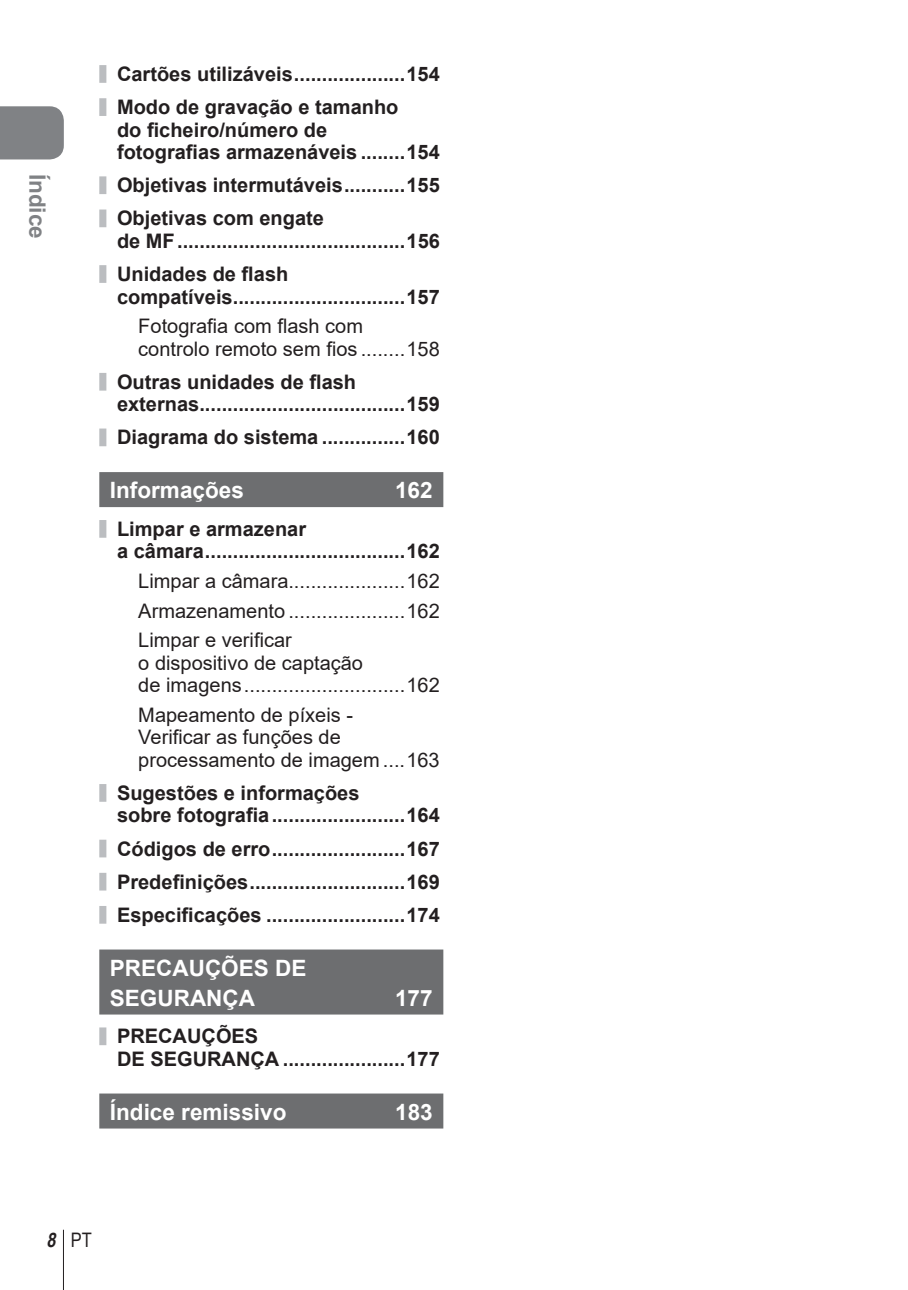
<style>
.page{position:relative;width:908px;height:1290px;background:#fff}
.page>*{position:absolute;margin:0;border:0;box-sizing:border-box;transform-origin:0 0}
.t1{font:700 22.5px/30px "Arial";color:#fff}
.t2{font:700 22.5px "Arial";color:#808285}
.t3{font:700 20px/33.2px "Arial";color:#231f20}
.t4{font:20px/22.5px "Arial";color:#231f20}
.t5{font:20px "Arial Narrow";color:#231f20}
.s1{font-weight:700;font-style:italic}
</style>
<div class="page">
<div style="left:0;top:106px;width:64px;height:53px;background:#808285"></div>
<hr style="left:63px;top:1230px;width:1px;height:60px;background:#231f20">
<div style="left:99px;top:65px;width:7px;height:18px;background:#bbbdc0"></div>
<div style="left:99px;top:98px;width:7px;height:18px;background:#bbbdc0"></div>
<div style="left:99px;top:176px;width:7px;height:18px;background:#bbbdc0"></div>
<div style="left:99px;top:209px;width:7px;height:18px;background:#bbbdc0"></div>
<div style="left:99px;top:265px;width:7px;height:18px;background:#bbbdc0"></div>
<div style="left:99px;top:373px;width:7px;height:18px;background:#bbbdc0"></div>
<div style="left:99px;top:428px;width:7px;height:18px;background:#bbbdc0"></div>
<div style="left:99px;top:472px;width:344px;height:35px;background:#6d6e70"></div>
<div style="left:99px;top:520px;width:7px;height:18px;background:#bbbdc0"></div>
<div style="left:99px;top:784px;width:7px;height:18px;background:#bbbdc0"></div>
<div style="left:99px;top:840px;width:7px;height:17px;background:#bbbdc0"></div>
<div style="left:99px;top:873px;width:7px;height:17px;background:#bbbdc0"></div>
<div style="left:99px;top:906px;width:7px;height:18px;background:#bbbdc0"></div>
<div style="left:99px;top:949px;width:344px;height:65px;background:#6d6e70"></div>
<div style="left:99px;top:1027px;width:7px;height:18px;background:#bbbdc0"></div>
<div style="left:99px;top:1093px;width:344px;height:35px;background:#6d6e70"></div>
<p class="t2" style="left:50px;top:174px;width:67px;rotate:90deg">Índice</p>
<p class="t3" style="left:117px;top:57px;width:324px">Cartões utilizáveis ....................154<br>Modo de gravação e tamanho</p>
<p class="t3" style="left:117px;top:118px;width:324px;line-height:22.5px">do ficheiro/número de<br>fotografias armazenáveis ........154</p>
<p class="t3" style="left:117px;top:169px;width:324px">Objetivas intermutáveis ...........155<br>Objetivas com engate</p>
<p class="t3" style="left:117px;top:224px;width:324px">de MF .........................................156<br>Unidades de flash</p>
<p class="t3" style="left:117px;top:280px;width:324px">compatíveis ...............................157</p>
<p class="t4" style="left:138px;top:315px;width:303px">Fotografia com flash com<br>controlo remoto sem fios ........158</p>
<p class="t3" style="left:117px;top:370px;width:324px;line-height:22.5px">Outras unidades de flash externas .....................................159</p>
<p class="t3" style="left:117px;top:421px;width:324px">Diagrama do sistema ...............160</p>
<p class="t1" style="left:110px;top:475px;width:135px">Informações</p>
<p class="t1" style="left:395px;top:475px;width:39px">162</p>
<p class="t3" style="left:117px;top:518px;width:324px;line-height:22.5px">Limpar e armazenar<br>a câmara ....................................162</p>
<p class="t4" style="left:138px;top:566px;width:303px;line-height:29.5px;text-align:justify">Limpar a câmara.....................162<br>Armazenamento .....................162<br>Limpar e verificar</p>
<p class="t4" style="left:138px;top:651px;width:303px">o dispositivo de captação<br>de imagens .............................162</p>
<p class="t4" style="left:138px;top:703px;width:303px">Mapeamento de píxeis -<br>Verificar as funções de processamento de imagem ....163</p>
<p class="t3" style="left:117px;top:782px;width:324px;line-height:22.5px">Sugestões e informações<br>sobre fotografia ........................164</p>
<p class="t3" style="left:117px;top:832px;width:324px;text-align:justify">Códigos de erro ........................167<br>Predefinições ............................169<br>Especificações .........................174</p>
<p class="t1" style="left:110px;top:953px;width:198px">PRECAUÇÕES DE<br>SEGURANÇA</p>
<p class="t1" style="left:395px;top:983px;width:39px">177</p>
<p class="t3" style="left:117px;top:1025px;width:324px;line-height:22.5px">PRECAUÇÕES<br>DE SEGURANÇA ......................177</p>
<p class="t1" style="left:110px;top:1097px;width:178px">Índice remissivo</p>
<p class="t1" style="left:395px;top:1097px;width:39px">183</p>
<p class="t5" style="left:46px;top:1228px;width:47px"><span class="s1">8</span> PT</p>
</div>
